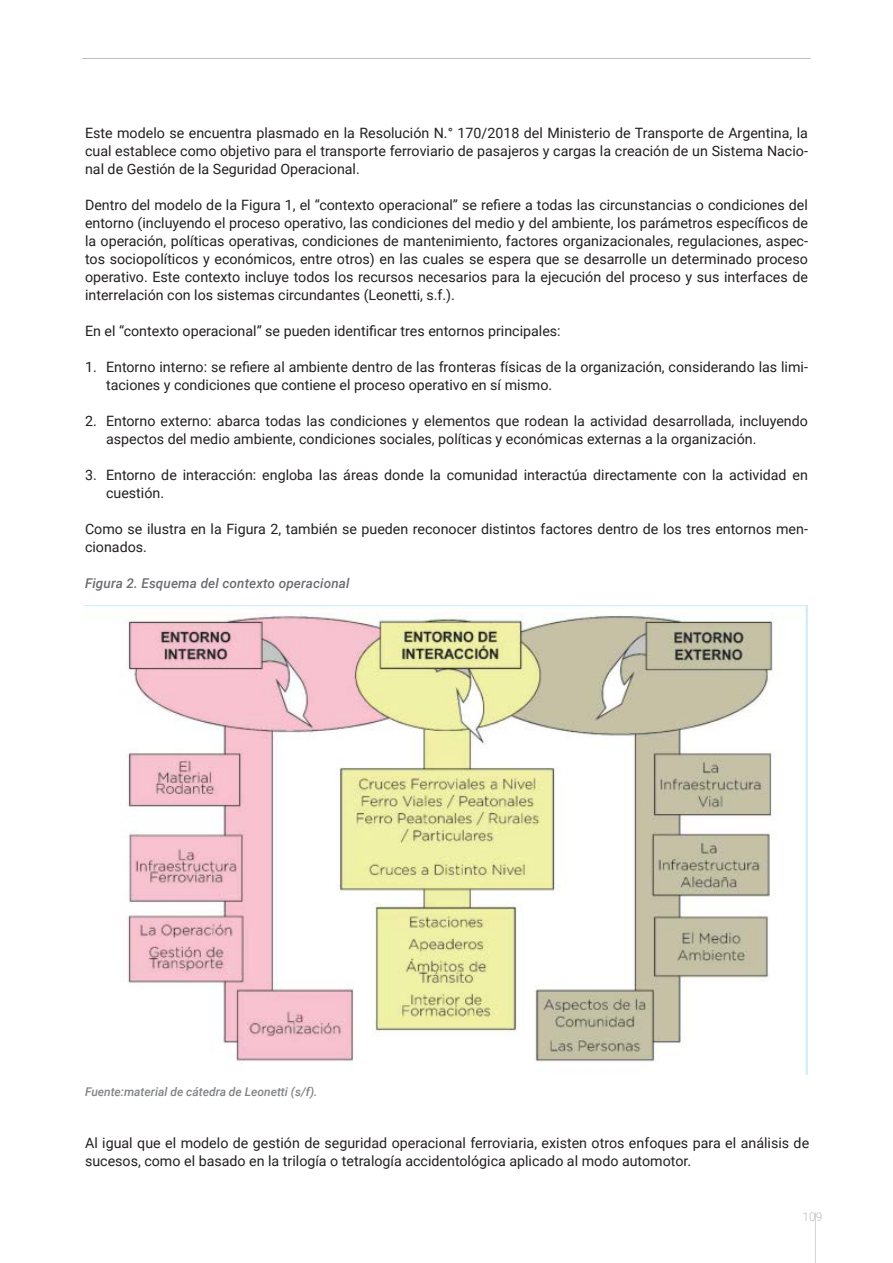
<style>
.page{position:relative;width:893px;height:1263px;background:#fff}
.page>*{position:absolute;margin:0;border:0;box-sizing:border-box;transform-origin:0 0}
.Estilo_de_párrafo_1{font:14.25px/18px "Roboto";color:#231f20}
.titulo_graficos{font:italic 500 13.5px "Roboto";letter-spacing:.01em;color:#6c6d70}
.epigrafes{font:italic 500 12px "Roboto";color:#808285}
.t1{font:300 12px "Roboto";color:#bcbdc0}
</style>
<div class="page">
<hr style="left:82px;top:58px;width:729px;height:1px;background:#bcbdc0">
<hr style="left:815px;top:1212px;width:1px;height:51px;background:#d1d2d4">
<img style="left:85px;top:605px;width:723px;height:470px">
<p class="Estilo_de_párrafo_1" style="left:85px;top:124px;width:724px;text-align:justify">Este modelo se encuentra plasmado en la Resolución N.° 170/2018 del Ministerio de Transporte de Argentina, la cual establece como objetivo para el transporte ferroviario de pasajeros y cargas la creación de un Sistema Nacio&shy;nal de Gestión de la Seguridad Operacional.</p>
<p class="Estilo_de_párrafo_1" style="left:85px;top:196px;width:724px;text-align:justify">Dentro del modelo de la Figura 1, el “contexto operacional” se refiere a todas las circunstancias o condiciones del entorno (incluyendo el proceso operativo, las condiciones del medio y del ambiente, los parámetros específicos de la operación, políticas operativas, condiciones de mantenimiento, factores organizacionales, regulaciones, aspec&shy;tos sociopolíticos y económicos, entre otros) en las cuales se espera que se desarrolle un determinado proceso operativo. Este contexto incluye todos los recursos necesarios para la ejecución del proceso y sus interfaces de interrelación con los sistemas circundantes (Leonetti, s.f.).</p>
<p class="Estilo_de_párrafo_1" style="left:85px;top:322px;width:477px">En el “contexto operacional” se pueden identificar tres entornos principales:</p>
<p class="Estilo_de_párrafo_1" style="left:106px;top:358px;width:703px;text-indent:-21px">1. Entorno interno: se refiere al ambiente dentro de las fronteras físicas de la organización, considerando las limi&shy;taciones y condiciones que contiene el proceso operativo en sí mismo.</p>
<p class="Estilo_de_párrafo_1" style="left:106px;top:412px;width:703px;text-indent:-21px">2. Entorno externo: abarca todas las condiciones y elementos que rodean la actividad desarrollada, incluyendo aspectos del medio ambiente, condiciones sociales, políticas y económicas externas a la organización.</p>
<p class="Estilo_de_párrafo_1" style="left:106px;top:466px;width:703px;text-indent:-21px">3. Entorno de interacción: engloba las áreas donde la comunidad interactúa directamente con la actividad en cuestión.</p>
<p class="Estilo_de_párrafo_1" style="left:85px;top:520px;width:724px">Como se ilustra en la Figura 2, también se pueden reconocer distintos factores dentro de los tres entornos men&shy;cionados.</p>
<p class="titulo_graficos" style="left:85px;top:574px;width:266px">Figura 2. Esquema del contexto operacional</p>
<p class="epigrafes" style="left:85px;top:1083px;width:234px">Fuente:material de cátedra de Leonetti (s/f).</p>
<p class="Estilo_de_párrafo_1" style="left:85px;top:1133px;width:726px">Al igual que el modelo de gestión de seguridad operacional ferroviaria, existen otros enfoques para el análisis de sucesos, como el basado en la trilogía o tetralogía accidentológica aplicado al modo automotor.</p>
<p class="t1" style="left:802px;top:1209px;width:21px">109</p>
</div>
